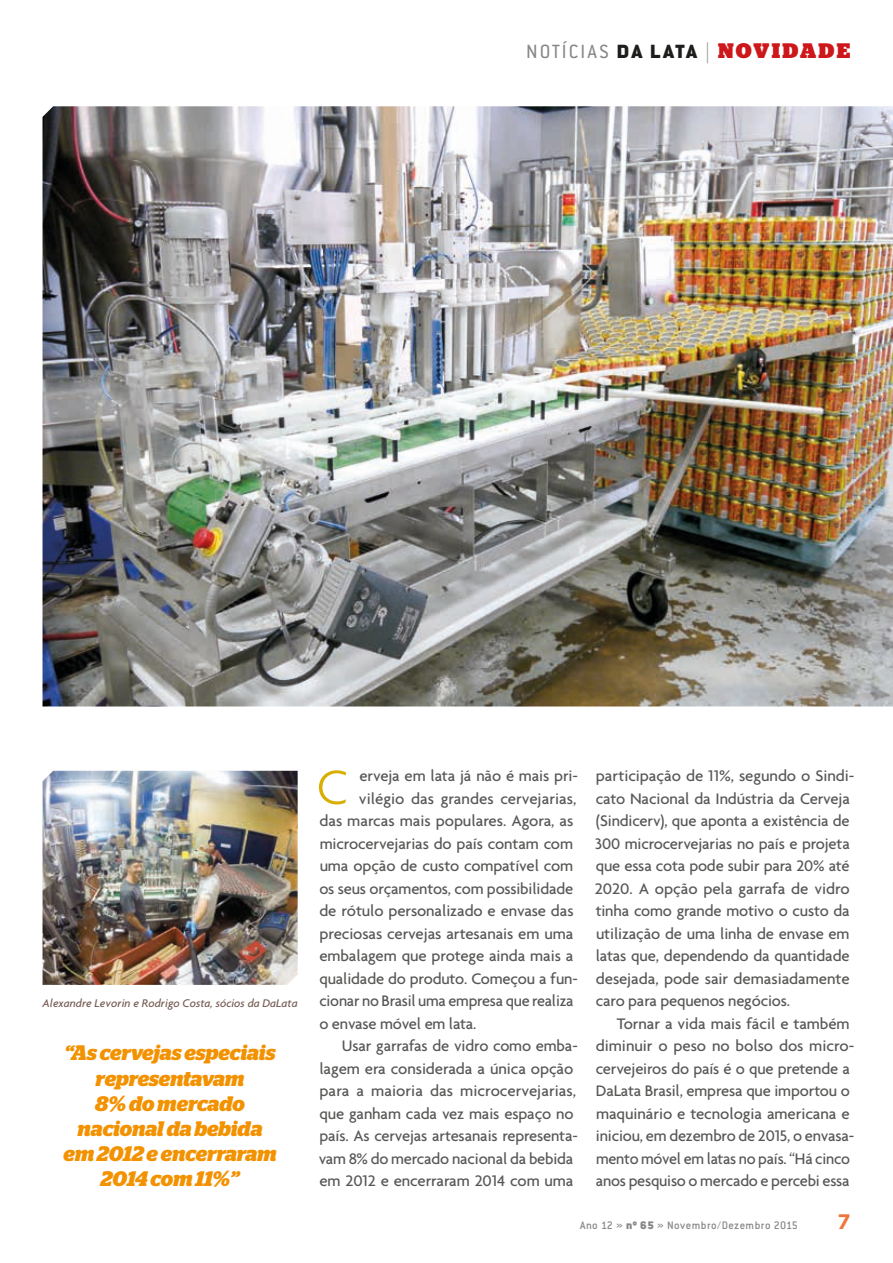
<style>
.page{position:relative;width:893px;height:1263px;background:#fff}
.page>*{position:absolute;margin:0;border:0;box-sizing:border-box;transform-origin:0 0}
.t1{font:300 51.75px "Agenda";color:#d8af00}
.t2{font:italic 700 21px/25.2px "Stag";color:#f39200;text-align:center}
.t3{font:21px "Conduit ITC Std";letter-spacing:.1em;color:#878787}
.t4{font:700 21px "Gotham";color:#ee763b}
.t5{font:500 16.5px/22.5px "Agenda";letter-spacing:-.01em;color:#575756}
.t6{font:italic 500 12px "Agenda";color:#755b51}
.t7{font:500 12px "Conduit ITC Std";letter-spacing:.03em;color:#878787}
.s1{font-weight:900;color:#1d1d1b}
.s2{font-weight:200}
.s3{font-family:"Stag";font-weight:900;color:#cd171a}
.s4{font-weight:900}
</style>
<div class="page">
<img style="left:43px;top:106px;width:850px;height:600px">
<img style="left:43px;top:771px;width:255px;height:214px">
<p class="t3" style="left:526px;top:39px;width:326px">NOTÍCIAS <span class="s1">DA LATA</span> <span class="s2">|</span> <span class="s3">NOVIDADE</span></p>
<p class="t6" style="left:42px;top:995px;width:257px">Alexandre Levorin e Rodrigo Costa, sócios da DaLata</p>
<p class="t2" style="left:63px;top:1040px;width:215px">“As cervejas especiais representavam<br>8% do mercado nacional da bebida em 2012 e encerraram<br>2014 com 11%”</p>
<h1 class="t1" style="left:317px;top:757px;width:32px">C</h1>
<p class="t5" style="left:359px;top:764px;width:220px">erveja em lata já não é mais pri-</p>
<p class="t5" style="left:359px;top:787px;width:219px">vilégio das grandes cervejarias,</p>
<p class="t5" style="left:319px;top:809px;width:256px">das marcas mais populares. Agora, as</p>
<p class="t5" style="left:320px;top:832px;width:255px">microcervejarias do país contam com</p>
<p class="t5" style="left:320px;top:854px;width:255px">uma opção de custo compatível com</p>
<p class="t5" style="left:319px;top:877px;width:255px">os seus orçamentos, com possibilidade</p>
<p class="t5" style="left:319px;top:899px;width:256px">de rótulo personalizado e envase das</p>
<p class="t5" style="left:320px;top:922px;width:255px">preciosas cervejas artesanais em uma</p>
<p class="t5" style="left:319px;top:944px;width:255px">embalagem que protege ainda mais a</p>
<p class="t5" style="left:319px;top:967px;width:260px">qualidade do produto. Começou a fun-</p>
<p class="t5" style="left:319px;top:989px;width:256px">cionar no Brasil uma empresa que realiza</p>
<p class="t5" style="left:319px;top:1012px;width:159px">o envase móvel em lata.</p>
<p class="t5" style="left:342px;top:1034px;width:237px">Usar garrafas de vidro como emba-</p>
<p class="t5" style="left:319px;top:1057px;width:256px">lagem era considerada a única opção</p>
<p class="t5" style="left:320px;top:1079px;width:258px">para a maioria das microcervejarias,</p>
<p class="t5" style="left:319px;top:1102px;width:256px">que ganham cada vez mais espaço no</p>
<p class="t5" style="left:320px;top:1124px;width:260px">país. As cervejas artesanais representa-</p>
<p class="t5" style="left:319px;top:1147px;width:256px">vam 8% do mercado nacional da bebida</p>
<p class="t5" style="left:319px;top:1169px;width:256px">em 2012 e encerraram 2014 com uma</p>
<p class="t5" style="left:595px;top:764px;width:261px">participação de 11%, segundo o Sindi&shy;cato Nacional da Indústria da Cerveja (Sindicerv), que aponta a existência de 300 microcervejarias no país e projeta que essa cota pode subir para 20% até 2020. A opção pela garrafa de vidro tinha como grande motivo o custo da utilização de uma linha de envase em latas que, dependendo da quantidade desejada, pode sair demasiadamente caro para pequenos negócios.</p>
<p class="t5" style="left:596px;top:1012px;width:260px;text-indent:21px">Tornar a vida mais fácil e também diminuir o peso no bolso dos micro&shy;cervejeiros do país é o que pretende a DaLata Brasil, empresa que importou o maquinário e tecnologia americana e iniciou, em dezembro de 2015, o envasa&shy;mento móvel em latas no país. “Há cinco anos pesquiso o mercado e percebi essa</p>
<p class="t7" style="left:580px;top:1217px;width:220px">Ano 12 » <span class="s4">nº 65</span> » Novembro/Dezembro 2015</p>
<p class="t4" style="left:837px;top:1207px;width:14px">7</p>
</div>
